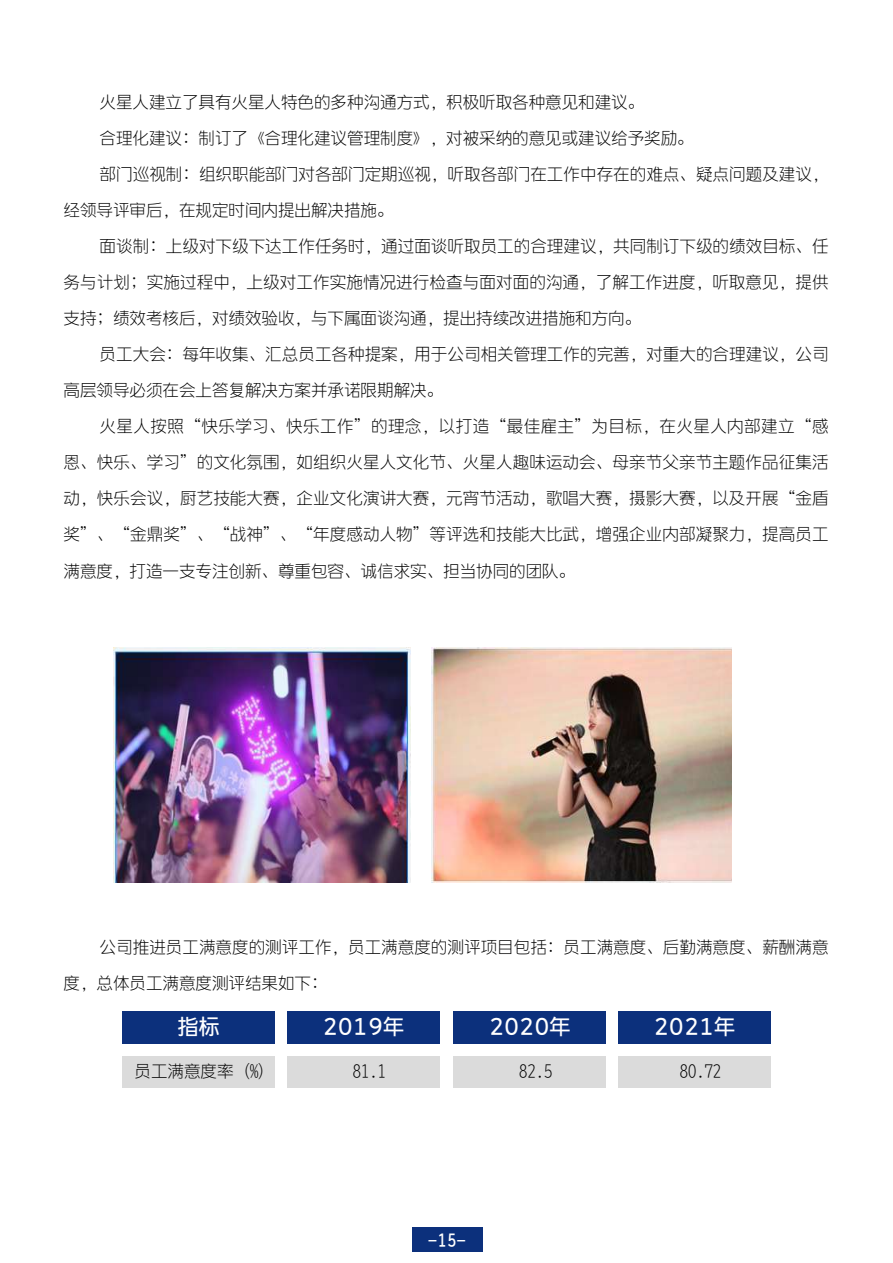
<style>
.page{position:relative;width:893px;height:1263px;background:#fff}
.page>*{position:absolute;margin:0;border:0;box-sizing:border-box;transform-origin:0 0}
.t1{font:21px "DFPUD Gothic SC2 W6";color:#fff}
.t2{font:16.5px/36px "DFUD Gothic SC2 W2";letter-spacing:.005em;color:#000}
.t3{font:16.5px "DFUD Gothic SC2 W2";letter-spacing:.03em;color:#000}
.t4{font:16.5px "DFUD Gothic SC2 W6";color:#fff}
</style>
<div class="page">
<div style="left:413px;top:1227px;width:70px;height:25px;background:#0c307c"></div>
<img style="left:113px;top:648px;width:297px;height:234px">
<img style="left:432px;top:648px;width:299px;height:234px">
<div style="left:122px;top:1057px;width:153px;height:31px;background:#dbdbdb"></div>
<div style="left:122px;top:1011px;width:153px;height:32px;background:#0c307c"></div>
<div style="left:287px;top:1057px;width:153px;height:31px;background:#dbdbdb"></div>
<div style="left:287px;top:1011px;width:153px;height:32px;background:#0c307c"></div>
<div style="left:453px;top:1057px;width:153px;height:31px;background:#dbdbdb"></div>
<div style="left:453px;top:1011px;width:153px;height:32px;background:#0c307c"></div>
<div style="left:618px;top:1057px;width:153px;height:31px;background:#dbdbdb"></div>
<div style="left:618px;top:1011px;width:153px;height:32px;background:#0c307c"></div>
<p class="t2" style="left:100px;top:85px;width:546px">火星人建立了具有火星人特色的多种沟通方式，积极听取各种意见和建议。</p>
<p class="t2" style="left:100px;top:121px;width:595px">合理化建议：制订了《合理化建议管理制度》，对被采纳的意见或建议给予奖励。</p>
<p class="t2" style="left:100px;top:157px;width:730px">部门巡视制：组织职能部门对各部门定期巡视，听取各部门在工作中存在的难点、疑点问题及建议，</p>
<p class="t2" style="left:64px;top:193px;width:331px">经领导评审后，在规定时间内提出解决措施。</p>
<p class="t2" style="left:100px;top:229px;width:730px">面谈制：上级对下级下达工作任务时，通过面谈听取员工的合理建议，共同制订下级的绩效目标、任</p>
<p class="t2" style="left:64px;top:265px;width:766px">务与计划；实施过程中，上级对工作实施情况进行检查与面对面的沟通，了解工作进度，听取意见，提供</p>
<p class="t2" style="left:64px;top:301px;width:579px">支持；绩效考核后，对绩效验收，与下属面谈沟通，提出持续改进措施和方向。</p>
<p class="t2" style="left:100px;top:337px;width:730px">员工大会：每年收集、汇总员工各种提案，用于公司相关管理工作的完善，对重大的合理建议，公司</p>
<p class="t2" style="left:64px;top:373px;width:381px">高层领导必须在会上答复解决方案并承诺限期解决。</p>
<p class="t3" style="left:100px;top:417px;width:730px">火星人按照“快乐学习、快乐工作”的理念，以打造“最佳雇主”为目标，在火星人内部建立“感</p>
<p class="t2" style="left:64px;top:445px;width:766px">恩、快乐、学习”的文化氛围，如组织火星人文化节、火星人趣味运动会、母亲节父亲节主题作品征集活</p>
<p class="t2" style="left:64px;top:481px;width:766px">动，快乐会议，厨艺技能大赛，企业文化演讲大赛，元宵节活动，歌唱大赛，摄影大赛，以及开展“金盾</p>
<p class="t2" style="left:64px;top:517px;width:766px">奖”、“金鼎奖”、“战神”、“年度感动人物”等评选和技能大比武，增强企业内部凝聚力，提高员工</p>
<p class="t2" style="left:64px;top:553px;width:513px">满意度，打造一支专注创新、尊重包容、诚信求实、担当协同的团队。</p>
<p class="t2" style="left:64px;top:930px;width:766px;text-indent:36px">公司推进员工满意度的测评工作，员工满意度的测评项目包括：员工满意度、后勤满意度、薪酬满意度，总体员工满意度测评结果如下：</p>
<p class="t1" style="left:178px;top:1014px;width:43px">指标</p>
<p class="t2" style="left:135px;top:1054px;width:142px">员工满意度率（%）</p>
<p class="t1" style="left:323px;top:1014px;width:83px">2019年</p>
<p class="t2" style="left:353px;top:1054px;width:34px">81.1</p>
<p class="t1" style="left:489px;top:1014px;width:83px">2020年</p>
<p class="t2" style="left:519px;top:1054px;width:34px">82.5</p>
<p class="t4" style="left:429px;top:1230px;width:38px">-15-</p>
<p class="t1" style="left:654px;top:1014px;width:83px">2021年</p>
<p class="t2" style="left:680px;top:1054px;width:43px">80.72</p>
</div>
